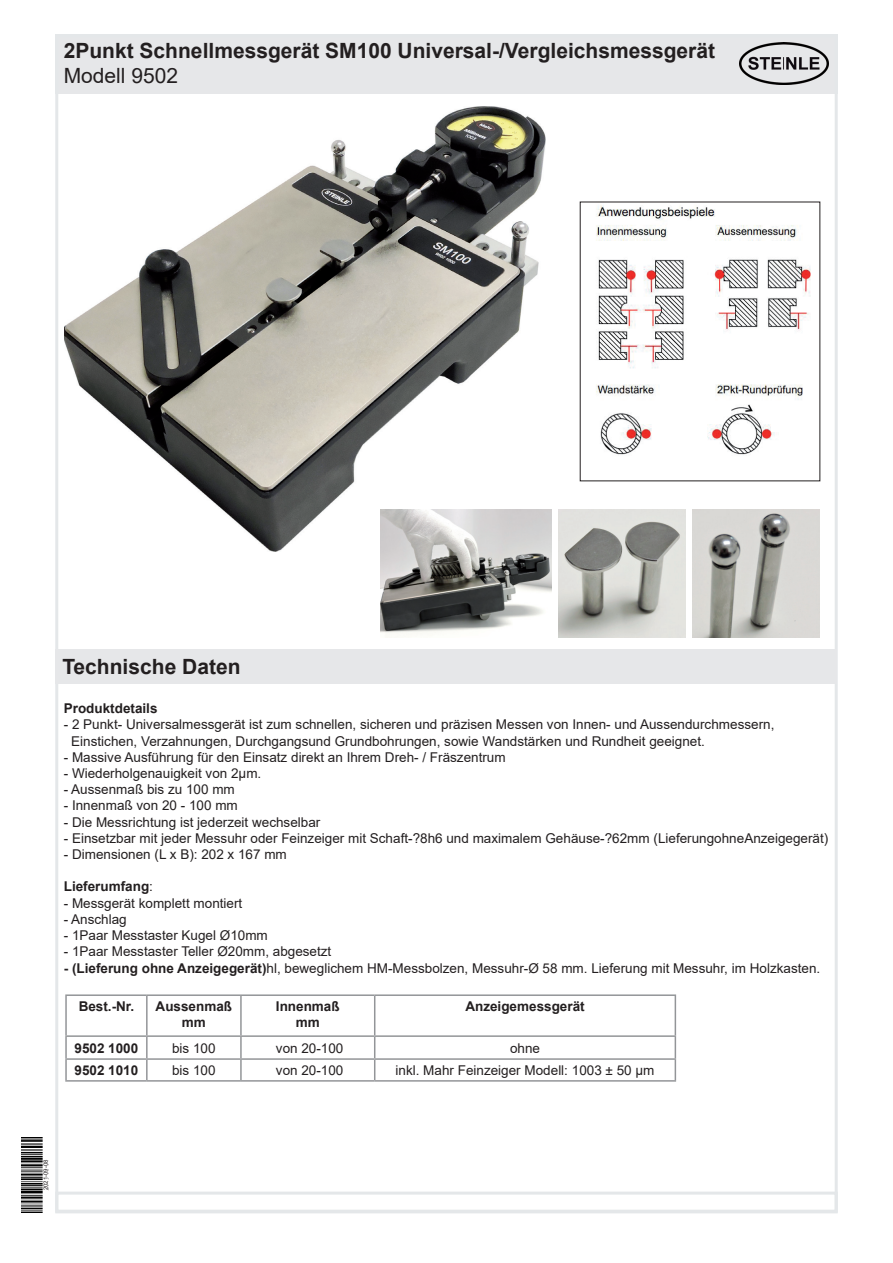
<style>
.page{position:relative;width:893px;height:1263px;background:#fff}
.page>*{position:absolute;margin:0;border:0;box-sizing:border-box;transform-origin:0 0}
.t1{font:700 21px "Arial";color:#231f20}
.t2{font:21px "Arial";color:#231f20}
.t3{font:13.5px/16.2px "Arial";color:#231f20}
.t4{font:700 13.5px/16.2px "Arial";color:#231f20;text-align:center}
.t5{font:6px "Arial";color:#231f20}
.s1{font-weight:400}
.s2{font-weight:700}
</style>
<div class="page">
<div style="left:55px;top:34px;width:783px;height:60px;background:#e6e7e9"></div>
<img style="left:740px;top:43px;width:88px;height:42px">
<img style="left:21px;top:1137px;width:28px;height:76px">
<div style="left:43px;top:1159px;width:5px;height:52px;background:#fff"></div>
<img style="left:64px;top:106px;width:482px;height:446px">
<div style="left:55px;top:650px;width:781px;height:34px;background:#e6e7e9"></div>
<hr style="left:146px;top:996px;width:2px;height:39px;background:#939598">
<hr style="left:240px;top:996px;width:2px;height:39px;background:#939598">
<hr style="left:374px;top:996px;width:1px;height:39px;background:#939598">
<hr style="left:675px;top:996px;width:1px;height:39px;background:#939598">
<hr style="left:65px;top:1035px;width:82px;height:2px;background:#939598">
<hr style="left:147px;top:1035px;width:94px;height:2px;background:#939598">
<hr style="left:146px;top:1037px;width:2px;height:21px;background:#939598">
<hr style="left:241px;top:1035px;width:134px;height:2px;background:#939598">
<hr style="left:240px;top:1037px;width:2px;height:21px;background:#939598">
<hr style="left:375px;top:1035px;width:301px;height:2px;background:#939598">
<hr style="left:65px;top:1058px;width:82px;height:2px;background:#939598">
<hr style="left:147px;top:1058px;width:94px;height:2px;background:#939598">
<hr style="left:146px;top:1060px;width:2px;height:20px;background:#939598">
<hr style="left:241px;top:1058px;width:134px;height:2px;background:#939598">
<hr style="left:240px;top:1060px;width:2px;height:20px;background:#939598">
<hr style="left:375px;top:1058px;width:301px;height:2px;background:#939598">
<svg style="left:374px;top:1037px;width:1px;height:43px"></svg>
<svg style="left:675px;top:1037px;width:1px;height:43px"></svg>
<hr style="left:65px;top:1080px;width:82px;height:2px;background:#939598">
<hr style="left:147px;top:1080px;width:94px;height:2px;background:#939598">
<hr style="left:241px;top:1080px;width:134px;height:2px;background:#939598">
<hr style="left:375px;top:1080px;width:301px;height:2px;background:#939598">
<hr style="left:65px;top:994px;width:82px;height:2px;background:#939598">
<hr style="left:65px;top:996px;width:2px;height:39px;background:#939598">
<hr style="left:147px;top:994px;width:94px;height:2px;background:#939598">
<hr style="left:241px;top:994px;width:134px;height:2px;background:#939598">
<hr style="left:375px;top:994px;width:301px;height:2px;background:#939598">
<hr style="left:65px;top:1037px;width:2px;height:21px;background:#939598">
<hr style="left:65px;top:1060px;width:2px;height:20px;background:#939598">
<img style="left:380px;top:510px;width:172px;height:125px">
<img style="left:596px;top:205px;width:215px;height:250px">
<img style="left:558px;top:510px;width:128px;height:127px">
<img style="left:692px;top:510px;width:128px;height:127px">
<div style="left:55px;top:1191px;width:783px;height:22px;border:3px solid #e4e7e9"></div>
<h1 class="t1" style="left:64px;top:36px;width:653px">2Punkt Schnellmessgerät SM100 Universal-/Vergleichsmessgerät</h1>
<h1 class="t1" style="left:64px;top:36px;width:449px">STEINLE Taschen Messschieber Model: 1102</h1>
<h1 class="t2" style="left:64px;top:61px;width:116px">Modell 9502</h1>
<h1 class="t1" style="left:62px;top:651px;width:180px">Technische Daten</h1>
<p class="t4" style="left:64px;top:700px;width:95px">Produktdetails</p>
<p class="t3" style="left:71px;top:716px;width:705px;text-indent:-8px">- 2 Punkt- Universalmessgerät ist zum schnellen, sicheren und präzisen Messen von Innen- und Aussendurchmessern,<br>Einstichen, Verzahnungen, Durchgangsund Grundbohrungen, sowie Wandstärken und Rundheit geeignet.</p>
<p class="t3" style="left:64px;top:749px;width:443px">- Massive Ausführung für den Einsatz direkt an Ihrem Dreh- / Fräszentrum</p>
<p class="t3" style="left:64px;top:765px;width:199px">- Wiederholgenauigkeit von 2µm.</p>
<p class="t3" style="left:64px;top:781px;width:173px">- Aussenmaß bis zu 100 mm</p>
<p class="t3" style="left:64px;top:797px;width:176px">- Innenmaß von 20 - 100 mm</p>
<p class="t3" style="left:64px;top:814px;width:258px">- Die Messrichtung ist jederzeit wechselbar</p>
<p class="t3" style="left:64px;top:830px;width:766px">- Einsetzbar mit jeder Messuhr oder Feinzeiger mit Schaft-?8h6 und maximalem Gehäuse-?62mm (LieferungohneAnzeigegerät)</p>
<p class="t3" style="left:64px;top:846px;width:225px">- Dimensionen (L x B): 202 x 167 mm</p>
<p class="t4" style="left:64px;top:879px;width:91px">Lieferumfang<span class="s1">:</span></p>
<p class="t3" style="left:64px;top:895px;width:180px">- Messgerät komplett montiert</p>
<p class="t3" style="left:64px;top:911px;width:65px">- Anschlag</p>
<p class="t3" style="left:64px;top:927px;width:206px">- 1Paar Messtaster Kugel Ø10mm</p>
<p class="t3" style="left:64px;top:943px;width:269px">- 1Paar Messtaster Teller Ø20mm, abgesetzt</p>
<p class="t3" style="left:64px;top:959px;width:758px"><span class="s2">- (Lieferung ohne Anzeigegerät)</span>hl, beweglichem HM-Messbolzen, Messuhr-Ø 58 mm. Lieferung mit Messuhr, im Holzkasten.</p>
<p class="t4" style="left:79px;top:998px;width:57px">Best.-Nr.</p>
<p class="t4" style="left:156px;top:998px;width:78px">Aussenmaß mm</p>
<p class="t4" style="left:276px;top:998px;width:65px">Innenmaß mm</p>
<p class="t4" style="left:465px;top:998px;width:121px">Anzeigemessgerät</p>
<p class="t4" style="left:75px;top:1040px;width:65px">9502 1000</p>
<p class="t3" style="left:172px;top:1039px;width:45px">bis 100</p>
<p class="t3" style="left:276px;top:1039px;width:69px">von 20-100</p>
<p class="t3" style="left:510px;top:1039px;width:32px">ohne</p>
<p class="t4" style="left:75px;top:1062px;width:65px">9502 1010</p>
<p class="t3" style="left:172px;top:1062px;width:45px">bis 100</p>
<p class="t3" style="left:276px;top:1062px;width:69px">von 20-100</p>
<p class="t3" style="left:395px;top:1062px;width:261px">inkl. Mahr Feinzeiger Modell: 1003 ± 50 µm</p>
<p class="t5" style="left:41px;top:1190px;width:32px;rotate:-90deg">2021-09-08</p>
</div>
